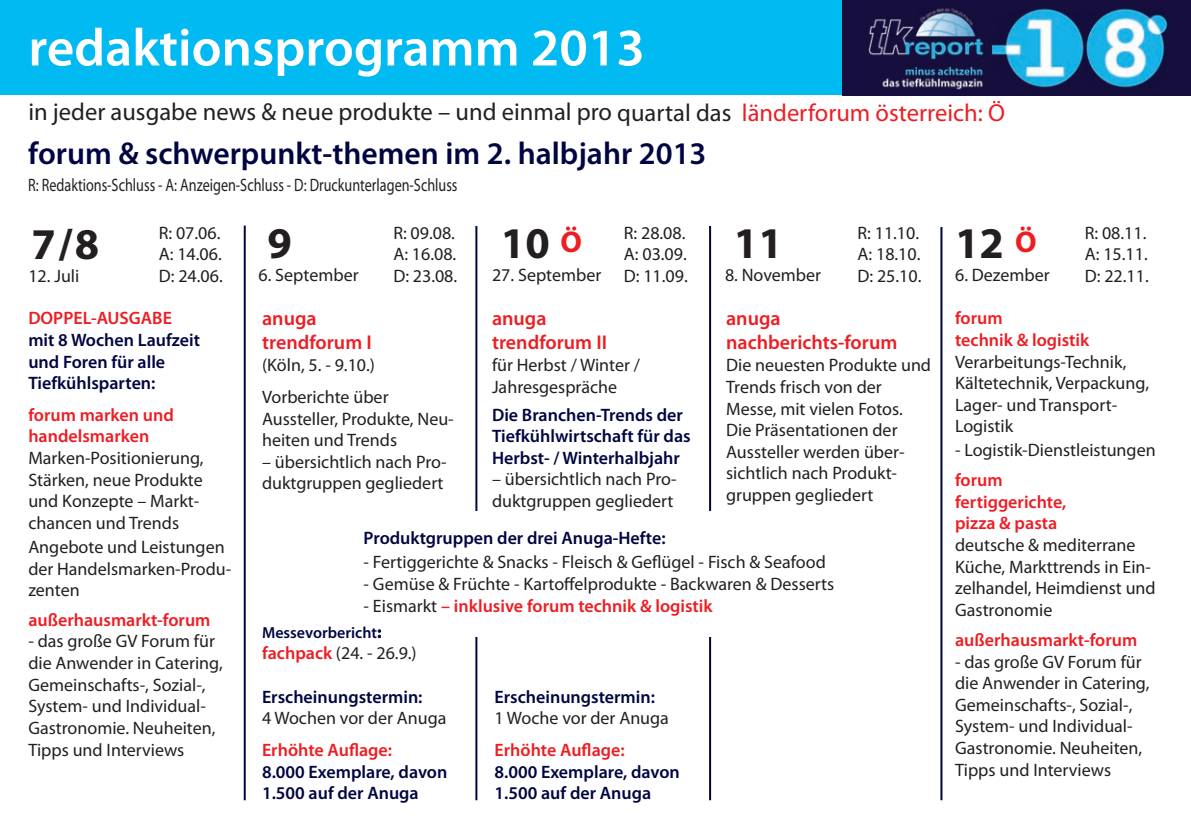
<style>
.page{position:relative;width:1191px;height:840px;background:#fff}
.page>*{position:absolute;margin:0;border:0;box-sizing:border-box;transform-origin:0 0}
.t1{font:600 53.2px "Myriad Pro";color:#fff}
.t2{font:700 44px "Myriad Pro";color:#231f20}
.t3{font:600 31.6px "Myriad Pro";color:#000541}
.t4{font:700 30px "Myriad Pro";color:#ee1d23}
.t5{font:24.6px "Myriad Pro";color:#231f20}
.t6{font:600 20px/24px "Myriad Pro";color:#ee1d23}
.t7{font:18px/21.6px "Myriad Pro";color:#231f20}
.t8{font:600 18px/21.6px "Myriad Pro";color:#000541}
.t9{font:600 18px/21.6px "Myriad Pro";color:#ee1d23}
.t10{font:18px "Myriad Pro";color:#231f20;scale:.79 1}
.t11{font:600 16px "Myriad Pro";color:#000541}
.s1{color:#ee1d23}
.s2{font-weight:400;color:#231f20}
.s3{font-weight:600;color:#ee1d23}
</style>
<div class="page">
<hr style="left:475px;top:226px;width:2px;height:573px;background:#000541">
<hr style="left:709px;top:226px;width:2px;height:573px;background:#000541">
<hr style="left:940px;top:227px;width:2px;height:572px;background:#000541">
<div style="left:319px;top:553px;width:571px;height:83px;background:#fff"></div>
<div style="left:341px;top:511px;width:549px;height:117px;background:#fff"></div>
<div style="left:0;top:0;width:969px;height:95px;background:#00baf1"></div>
<hr style="left:244px;top:225px;width:2px;height:574px;background:#000541">
<img style="left:843px;top:0;width:348px;height:95px">
<h1 class="t1" style="left:28px;top:28px;width:618px">redaktionsprogramm 2013</h1>
<h3 class="t5" style="left:28px;top:103px;width:978px">in jeder ausgabe news &amp; neue produkte – und einmal pro quartal das <span class="s1">länderforum österreich: Ö</span></h3>
<h3 class="t3" style="left:28px;top:141px;width:679px">forum &amp; schwerpunkt-themen im 2. halbjahr 2013</h3>
<p class="t10" style="left:28px;top:178px;width:545px">R: Redaktions-Schluss - A: Anzeigen-Schluss - D: Druckunterlagen-Schluss</p>
<h2 class="t2" style="left:32px;top:227px;width:69px">7/8</h2>
<p class="t7" style="left:28px;top:266px;width:53px">12. Juli</p>
<h3 class="t4" style="left:560px;top:230px;width:23px">Ö</h3>
<h3 class="t4" style="left:1015px;top:230px;width:23px">Ö</h3>
<p class="t7" style="left:159px;top:223px;width:65px">R: 07.06.<br>A: 14.06.<br>D: 24.06.</p>
<p class="t7" style="left:393px;top:223px;width:65px">R: 09.08.<br>A: 16.08.<br>D: 23.08.</p>
<p class="t7" style="left:624px;top:223px;width:65px">R: 28.08.<br>A: 03.09.<br>D: 11.09.</p>
<p class="t7" style="left:857px;top:223px;width:65px">R: 11.10.<br>A: 18.10.<br>D: 25.10.</p>
<p class="t7" style="left:1084px;top:223px;width:65px">R: 08.11.<br>A: 15.11.<br>D: 22.11.</p>
<h2 class="t2" style="left:267px;top:226px;width:26px">9</h2>
<p class="t7" style="left:258px;top:265px;width:102px">6. September</p>
<h2 class="t2" style="left:501px;top:226px;width:50px">10</h2>
<p class="t7" style="left:492px;top:265px;width:111px">27. September</p>
<h2 class="t2" style="left:955px;top:226px;width:50px">12</h2>
<p class="t7" style="left:955px;top:265px;width:96px">6. Dezember</p>
<h2 class="t2" style="left:734px;top:226px;width:50px">11</h2>
<p class="t7" style="left:725px;top:265px;width:98px">8. November</p>
<p class="t9" style="left:28px;top:309px;width:145px">DOPPEL-AUSGABE</p>
<p class="t8" style="left:28px;top:330px;width:173px">mit 8 Wochen Laufzeit und Foren für alle<br>Tiefkühl sparten:</p>
<p class="t9" style="left:28px;top:405px;width:147px">forum marken und handelsmarken</p>
<p class="t7" style="left:28px;top:448px;width:177px">Marken-Positionierung,<br>Stärken, neue Produkte und Konzepte – Markt&shy;chancen und Trends</p>
<p class="t7" style="left:28px;top:537px;width:204px">Angebote und Leistungen der Handelsmarken-Produ&shy;zenten</p>
<p class="t9" style="left:28px;top:610px;width:184px">außerhausmarkt-forum</p>
<p class="t7" style="left:28px;top:631px;width:196px">- das große GV Forum für die Anwender in Cate ring,<br>Gemeinschafts-, Sozial-,<br>System- und Individual-<br>Gastronomie. Neuheiten,<br>Tipps und Interviews</p>
<p class="t6" style="left:262px;top:307px;width:111px">anuga trendforum I</p>
<p class="t7" style="left:262px;top:351px;width:128px;line-height:31.6px">(Köln, 5. - 9.10.)<br>Vorberichte über</p>
<p class="t7" style="left:262px;top:409px;width:193px">Aussteller, Produkte, Neu&shy;heiten und Trends</p>
<p class="t7" style="left:262px;top:452px;width:186px">– übersichtlich nach Pro&shy;duktgruppen gegliedert</p>
<p class="t6" style="left:492px;top:307px;width:116px">anuga trendforum II</p>
<p class="t7" style="left:492px;top:356px;width:149px">für Herbst / Winter /<br>Jahresgespräche</p>
<p class="t8" style="left:492px;top:405px;width:200px">Die Branchen-Trends der<br>Tiefkühlwirtschaft für das<br>Herbst- / Winterhalbjahr</p>
<p class="t7" style="left:492px;top:470px;width:186px">– übersichtlich nach Pro&shy;duktgruppen gegliedert</p>
<p class="t6" style="left:726px;top:307px;width:173px">anuga nachberichts-forum</p>
<p class="t7" style="left:726px;top:356px;width:206px">Die neuesten Produkte und<br>Trends frisch von der<br>Messe, mit vielen Fotos.<br>Die Präsentationen der<br>Aussteller werden über&shy;sichtlich nach Produkt&shy;gruppen gegliedert</p>
<p class="t8" style="left:363px;top:528px;width:303px">Produktgruppen der drei Anuga-Hefte:</p>
<p class="t7" style="left:363px;top:552px;width:464px">- Fertiggerichte &amp; Snacks - Fleisch &amp; Geflügel - Fisch &amp; Seafood</p>
<p class="t7" style="left:363px;top:574px;width:472px">- Gemüse &amp; Früchte - Kartoffelprodukte - Backwaren &amp; Desserts</p>
<p class="t9" style="left:363px;top:596px;width:350px"><span class="s2">- Eismarkt</span> – inklusive forum technik &amp; logistik</p>
<p class="t11" style="left:262px;top:626px;width:121px">Messevorbericht:</p>
<p class="t7" style="left:262px;top:643px;width:156px"><span class="s3">fachpack</span> (24. - 26.9.)</p>
<p class="t8" style="left:262px;top:687px;width:162px">Erscheinungstermin:</p>
<p class="t7" style="left:262px;top:708px;width:186px">4 Wochen vor der Anuga</p>
<p class="t9" style="left:262px;top:740px;width:132px">Erhöhte Auflage:</p>
<p class="t8" style="left:262px;top:761px;width:187px">8.000 Exemplare, davon<br>1.500 auf der Anuga</p>
<p class="t8" style="left:494px;top:687px;width:162px">Erscheinungstermin:</p>
<p class="t7" style="left:494px;top:708px;width:176px">1 Woche vor der Anuga</p>
<p class="t9" style="left:494px;top:740px;width:132px">Erhöhte Auflage:</p>
<p class="t8" style="left:494px;top:761px;width:187px">8.000 Exemplare, davon<br>1.500 auf der Anuga</p>
<p class="t9" style="left:955px;top:309px;width:136px">forum<br>technik &amp; logistik</p>
<p class="t7" style="left:955px;top:352px;width:195px">Verarbeitungs-Technik,<br>Kältetechnik, Verpackung,<br>Lager- und Transport-<br>Logistik</p>
<p class="t7" style="left:955px;top:441px;width:202px">- Logistik-Dienstleistungen</p>
<p class="t9" style="left:955px;top:470px;width:113px">forum fertiggerichte, pizza &amp; pasta</p>
<p class="t7" style="left:955px;top:535px;width:202px">deutsche &amp; mediterrane<br>Küche, Markttrends in Ein&shy;zelhandel, Heimdienst und<br>Gastronomie</p>
<p class="t9" style="left:955px;top:630px;width:184px">außerhausmarkt-forum</p>
<p class="t7" style="left:955px;top:651px;width:196px">- das große GV Forum für die Anwender in Cate ring,<br>Gemeinschafts-, Sozial-,<br>System- und Individual-<br>Gastronomie. Neuheiten,<br>Tipps und Interviews</p>
</div>
